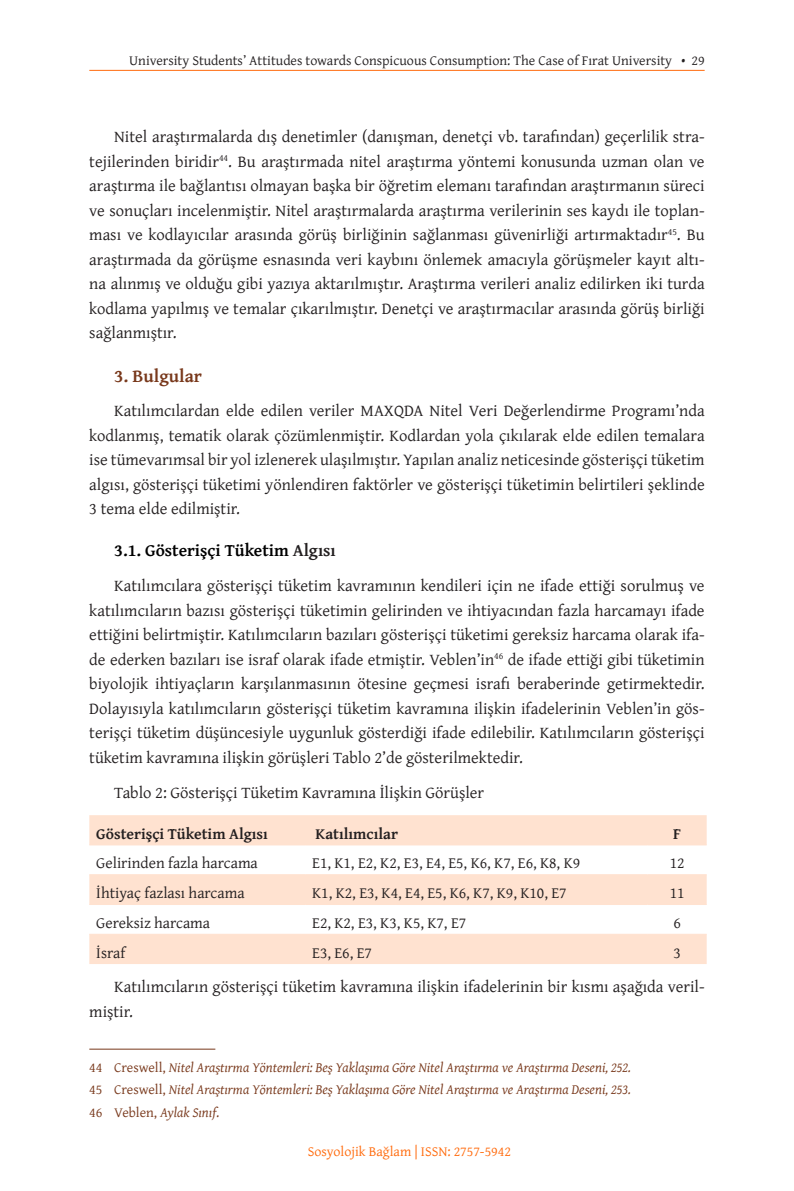
<style>
.page{position:relative;width:794px;height:1191px;background:#fff}
.page>*{position:absolute;margin:0;border:0;box-sizing:border-box;transform-origin:0 0}
.Makale-ana-basliklari{font:700 18.38px "Gentium Plus";color:#78381b}
.Makale-2_derece-baslik_wrd_3{font:700 17.5px "Gentium Plus";color:#000}
.Makale-metni{font:16.62px/24.5px "Gentium Plus";color:#231f20;text-align:justify}
.Normal_wrd_5{font:15.75px "Gentium Plus";color:#231f20}
.Normal_wrd_5-2{font:700 15.75px "Gentium Plus";color:#231f20}
.Dip{font:italic 14px "Gentium Plus";color:#78381b}
.t1{font:14px "Gentium Plus";color:#231f20}
.t2{font:14px "Gentium Plus";color:#ff6b0d}
.Dip-2{font:14px "Gentium Plus";color:#78381b}
.s1{color:#231f20}
.s2{font-style:normal}
.s3{font-style:italic}
</style>
<div class="page">
<hr style="left:89px;top:70px;width:615px;height:1px;background:#ff6b0d">
<svg style="left:89px;top:815px;width:617px;height:149px;fill:#ffe2d0"></svg>
<hr style="left:89px;top:844px;width:216px;height:1px;background:#ffe2d0">
<hr style="left:305px;top:844px;width:342px;height:1px;background:#ffe2d0">
<hr style="left:647px;top:844px;width:59px;height:1px;background:#ffe2d0">
<hr style="left:89px;top:874px;width:216px;height:1px;background:#ffe2d0">
<hr style="left:305px;top:874px;width:342px;height:1px;background:#ffe2d0">
<hr style="left:647px;top:874px;width:59px;height:1px;background:#ffe2d0">
<hr style="left:89px;top:904px;width:216px;height:1px;background:#ffe2d0">
<hr style="left:305px;top:904px;width:342px;height:1px;background:#ffe2d0">
<hr style="left:647px;top:904px;width:59px;height:1px;background:#ffe2d0">
<hr style="left:89px;top:933px;width:216px;height:1px;background:#ffe2d0">
<hr style="left:305px;top:933px;width:342px;height:1px;background:#ffe2d0">
<hr style="left:647px;top:933px;width:59px;height:1px;background:#ffe2d0">
<hr style="left:89px;top:1048px;width:126px;height:1px;background:#78381b">
<p class="t1" style="left:129px;top:47px;width:577px">University Students’ Attitudes towards Conspicuous Consumption: The Case of Fırat University • 29</p>
<p class="Makale-metni" style="left:89px;top:123px;width:617px;text-indent:25px">Nitel araştırmalarda dış denetimler (danışman, denetçi vb. tarafından) geçerlilik stra&shy;tejilerinden biridir<sup>44</sup>. Bu araştırmada nitel araştırma yöntemi konusunda uzman olan ve araştırma ile bağlantısı olmayan başka bir öğretim elemanı tarafından araştırmanın süreci ve sonuçları incelenmiştir. Nitel araştırmalarda araştırma verilerinin ses kaydı ile toplan&shy;ması ve kodlayıcılar arasında görüş birliğinin sağlanması güvenirliği artırmaktadır<sup>45</sup>. Bu araştırmada da görüşme esnasında veri kaybını önlemek amacıyla görüşmeler kayıt altı&shy;na alınmış ve olduğu gibi yazıya aktarılmıştır. Araştırma verileri analiz edilirken iki turda kodlama yapılmış ve temalar çıkarılmıştır. Denetçi ve araştırmacılar arasında görüş birliği sağlanmıştır.</p>
<p class="Makale-ana-basliklari" style="left:114px;top:358px;width:89px">3. Bulgular</p>
<p class="Makale-metni" style="left:89px;top:397px;width:617px;text-indent:25px">Katılımcılardan elde edilen veriler MAXQDA Nitel Veri Değerlendirme Programı’nda kodlanmış, tematik olarak çözümlenmiştir. Kodlardan yola çıkılarak elde edilen temalara ise tümevarımsal bir yol izlenerek ulaşılmıştır. Yapılan analiz neticesinde gösterişçi tüketim algısı, gösterişçi tüketimi yönlendiren faktörler ve gösterişçi tüketimin belirtileri şeklinde 3 tema elde edilmiştir.</p>
<p class="Makale-2_derece-baslik_wrd_3" style="left:114px;top:534px;width:223px">3.1. Gösterişçi Tüketim <span class="s1">Algısı</span></p>
<p class="Makale-metni" style="left:89px;top:572px;width:617px;text-indent:25px">Katılımcılara gösterişçi tüketim kavramının kendileri için ne ifade ettiği sorulmuş ve katılımcıların bazısı gösterişçi tüketimin gelirinden ve ihtiyacından fazla harcamayı ifade ettiğini belirtmiştir. Katılımcıların bazıları gösterişçi tüketimi gereksiz harcama olarak ifa&shy;de ederken bazıları ise israf olarak ifade etmiştir. Veblen’in<sup>46</sup> de ifade ettiği gibi tüketimin biyolojik ihtiyaçların karşılanmasının ötesine geçmesi israfı beraberinde getirmektedir.<br>Dolayısıyla katılımcıların gösterişçi tüketim kavramına ilişkin ifadelerinin Veblen’in gös&shy;terişçi tüketim düşüncesiyle uygunluk gösterdiği ifade edilebilir. Katılımcıların gösterişçi tüketim kavramına ilişkin görüşleri Tablo 2’de gösterilmektedir.</p>
<p class="Makale-metni" style="left:114px;top:778px;width:371px">Tablo 2: Gösterişçi Tüketim Kavramına İlişkin Görüşler</p>
<p class="Normal_wrd_5-2" style="left:96px;top:818px;width:173px">Gösterişçi Tüketim Algısı</p>
<p class="Normal_wrd_5-2" style="left:316px;top:818px;width:84px">Katılımcılar</p>
<p class="Normal_wrd_5-2" style="left:673px;top:818px;width:9px">F</p>
<p class="Normal_wrd_5" style="left:96px;top:848px;width:163px">Gelirinden fazla harcama</p>
<p class="Normal_wrd_5" style="left:312px;top:848px;width:269px">E1, K1, E2, K2, E3, E4, E5, K6, K7, E6, K8, K9</p>
<p class="Normal_wrd_5" style="left:670px;top:848px;width:16px">12</p>
<p class="Normal_wrd_5" style="left:96px;top:878px;width:150px">İhtiyaç fazlası harcama</p>
<p class="Normal_wrd_5" style="left:312px;top:878px;width:256px">K1, K2, E3, K4, E4, E5, K6, K7, K9, K10, E7</p>
<p class="Normal_wrd_5" style="left:670px;top:878px;width:16px">11</p>
<p class="Normal_wrd_5" style="left:96px;top:908px;width:115px">Gereksiz harcama</p>
<p class="Normal_wrd_5" style="left:312px;top:908px;width:155px">E2, K2, E3, K3, K5, K7, E7</p>
<p class="Normal_wrd_5" style="left:673px;top:908px;width:9px">6</p>
<p class="Normal_wrd_5" style="left:96px;top:938px;width:30px">İsraf</p>
<p class="Normal_wrd_5" style="left:312px;top:938px;width:61px">E3, E6, E7</p>
<p class="Normal_wrd_5" style="left:673px;top:938px;width:9px">3</p>
<p class="Makale-metni" style="left:89px;top:973px;width:617px;text-indent:25px">Katılımcıların gösterişçi tüketim kavramına ilişkin ifadelerinin bir kısmı aşağıda veril&shy;miştir.</p>
<p class="Dip" style="left:89px;top:1053px;width:543px"><span class="s2">44 Creswell,</span> Nitel Araştırma Yöntemleri: Beş Yaklaşıma Göre Nitel Araştırma ve Araştırma Deseni, 252.</p>
<p class="Dip" style="left:89px;top:1076px;width:543px"><span class="s2">45 Creswell,</span> Nitel Araştırma Yöntemleri: Beş Yaklaşıma Göre Nitel Araştırma ve Araştırma Deseni, 253.</p>
<p class="Dip-2" style="left:89px;top:1098px;width:132px">46 Veblen, <span class="s3">Aylak Sınıf</span>.</p>
<p class="t2" style="left:308px;top:1138px;width:205px">Sosyolojik Bağlam | ISSN: 2757-5942</p>
</div>
